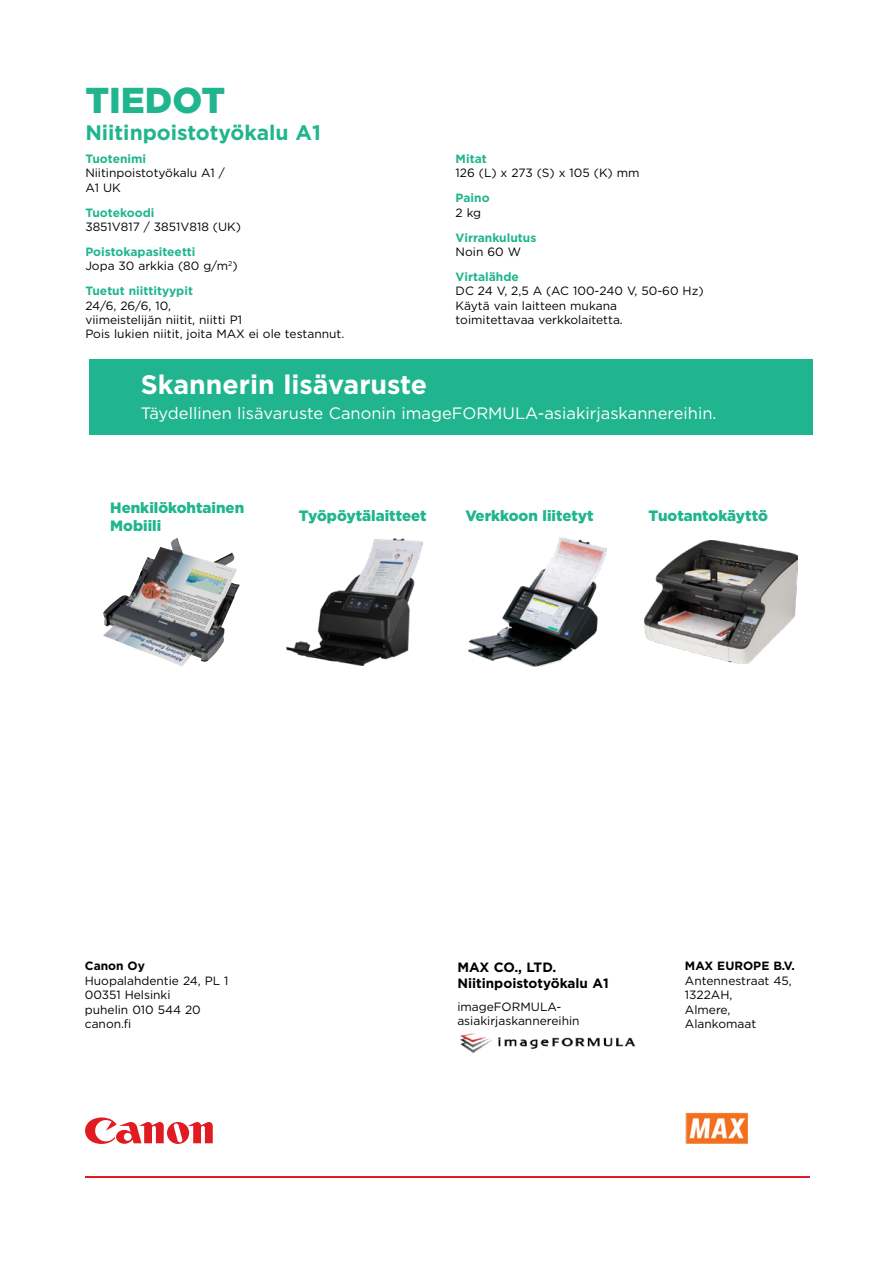
<style>
.page{position:relative;width:893px;height:1263px;background:#fff}
.page>*{position:absolute;margin:0;border:0;box-sizing:border-box;transform-origin:0 0}
.t1{font:900 36px "Gotham";color:#20b58e}
.t2{font:700 26.7px "Gotham";color:#fff}
.t3{font:700 21px "Gotham";color:#20b58e}
.t4{font:16.5px "Gotham";color:#fff}
.t5{font:900 15px/18px "Gotham";color:#20b58e}
.t6{font:700 13.5px/16.2px "Gotham";color:#000}
.t7{font:12px/14.4px "Gotham";color:#000}
.t8{font:700 12px "Gotham";color:#20b58e}
.t9{font:700 12px "Gotham";color:#000}
.s1{font-weight:700;color:#20b58e}
</style>
<div class="page">
<div style="left:90px;top:359px;width:723px;height:76px;background:#20b58e"></div>
<img style="left:103px;top:538px;width:98px;height:129px">
<img style="left:286px;top:539px;width:137px;height:126px">
<img style="left:469px;top:538px;width:138px;height:129px">
<img style="left:645px;top:540px;width:152px;height:124px">
<svg style="left:85px;top:1117px;width:128px;height:27px"></svg>
<hr style="left:85px;top:1176px;width:724px;height:2px;background:#e11b22">
<img style="left:460px;top:1033px;width:176px;height:20px">
<img style="left:685px;top:1112px;width:63px;height:32px">
<h1 class="t1" style="left:85px;top:75px;width:141px">TIEDOT</h1>
<h3 class="t3" style="left:85px;top:119px;width:237px">Niitinpoistotyökalu A1</h3>
<p class="t8" style="left:85px;top:151px;width:62px">Tuotenimi</p>
<p class="t7" style="left:85px;top:166px;width:141px">Niitinpoistotyökalu A1 /<br>A1 UK</p>
<p class="t8" style="left:85px;top:204px;width:71px">Tuotekoodi</p>
<p class="t7" style="left:85px;top:219px;width:157px">3851V817 / 3851V818 (UK)</p>
<p class="t7" style="left:85px;top:244px;width:154px"><span class="s1">Poistokapasiteetti<br></span>Jopa 30 arkkia (80 g/m<sup>2</sup>)</p>
<p class="t8" style="left:85px;top:283px;width:109px">Tuetut niittityypit</p>
<p class="t7" style="left:85px;top:298px;width:260px">24/6, 26/6, 10,<br>viimeistelijän niitit, niitti P1<br>Pois lukien niitit, joita MAX ei ole testannut.</p>
<p class="t8" style="left:456px;top:151px;width:33px">Mitat</p>
<p class="t7" style="left:456px;top:166px;width:185px">126 (L) x 273 (S) x 105 (K) mm</p>
<p class="t8" style="left:456px;top:190px;width:36px">Paino</p>
<p class="t7" style="left:456px;top:205px;width:27px">2 kg</p>
<p class="t8" style="left:456px;top:229px;width:82px">Virrankulutus</p>
<p class="t7" style="left:456px;top:244px;width:67px">Noin 60 W</p>
<p class="t8" style="left:456px;top:269px;width:65px">Virtalähde</p>
<p class="t7" style="left:456px;top:284px;width:249px">DC 24 V, 2,5 A (AC 100-240 V, 50-60 Hz)<br>Käytä vain laitteen mukana<br>toimitettavaa verkkolaitetta.</p>
<h2 class="t2" style="left:141px;top:367px;width:288px">Skannerin lisävaruste</h2>
<h3 class="t4" style="left:141px;top:403px;width:577px">Täydellinen lisävaruste Canonin imageFORMULA-asiakirjaskannereihin.</h3>
<p class="t5" style="left:110px;top:499px;width:135px">Henkilökohtainen<br>Mobiili</p>
<p class="t5" style="left:299px;top:506px;width:129px">Työpöytälaitteet</p>
<p class="t5" style="left:465px;top:506px;width:130px">Verkkoon liitetyt</p>
<p class="t5" style="left:649px;top:506px;width:121px">Tuotantokäyttö</p>
<p class="t9" style="left:85px;top:958px;width:62px">Canon Oy</p>
<p class="t7" style="left:85px;top:973px;width:145px">Huopalahdentie 24, PL 1<br>00351 Helsinki<br>puhelin 010 544 20 canon.fi</p>
<p class="t6" style="left:457px;top:959px;width:153px">MAX CO., LTD.<br>Niitinpoistotyökalu A1</p>
<p class="t7" style="left:457px;top:999px;width:124px">imageFORMULA&shy;asiakirjaskannereihin</p>
<p class="t9" style="left:685px;top:958px;width:112px">MAX EUROPE B.V.</p>
<p class="t7" style="left:685px;top:973px;width:108px">Antennestraat 45,<br>1322AH,<br>Almere,<br>Alankomaat</p>
</div>
